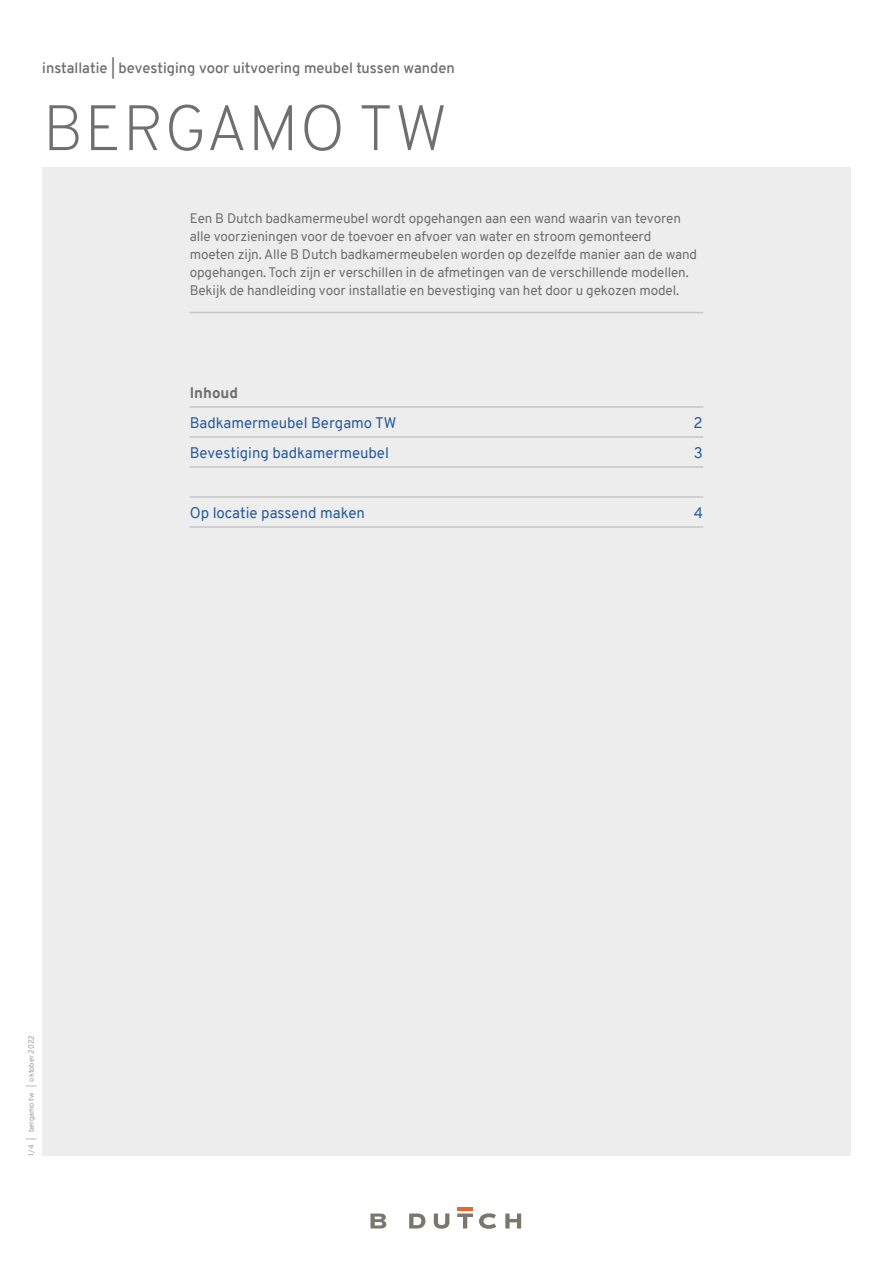
<style>
.page{position:relative;width:893px;height:1263px;background:#fff}
.page>*{position:absolute;margin:0;border:0;box-sizing:border-box;transform-origin:0 0}
.t1{font:200 64.05px "Overpass";letter-spacing:.01em;color:#706f6f}
.t2{font:15px "Overpass";color:#275b9b}
.t3{font:800 15px "Overpass";color:#706f6f}
.t4{font:600 14.7px "Overpass";color:#706f6f}
.t5{font:13.5px/18px "Overpass";letter-spacing:-.01em;color:#706f6f}
.t6{font:7.5px "Overpass";color:#9d9d9c}
</style>
<div class="page">
<div style="left:42px;top:167px;width:809px;height:989px;background:#ededed"></div>
<hr style="left:190px;top:406px;width:513px;height:2px;background:#c6c6c6">
<hr style="left:190px;top:436px;width:513px;height:2px;background:#c6c6c6">
<hr style="left:190px;top:466px;width:513px;height:2px;background:#c6c6c6">
<hr style="left:190px;top:496px;width:513px;height:2px;background:#c6c6c6">
<hr style="left:190px;top:526px;width:513px;height:2px;background:#c6c6c6">
<hr style="left:190px;top:312px;width:513px;height:1px;background:#c6c6c6">
<svg style="left:370px;top:1213px;width:151px;height:15px"></svg>
<hr style="left:457px;top:1207px;width:16px;height:4px;background:#e56731">
<p class="t4" style="left:42px;top:58px;width:414px">installatie | bevestiging voor uitvoering meubel tussen wanden</p>
<h1 class="t1" style="left:43px;top:82px;width:407px">BERGAMO TW</h1>
<p class="t5" style="left:190px;top:209px;width:509px">Een B Dutch badkamermeubel wordt opgehangen aan een wand waarin van tevoren alle voorzieningen voor de toevoer en afvoer van water en stroom gemonteerd moeten zijn. Alle B Dutch badkamermeubelen worden op dezelfde manier aan de wand opgehangen. Toch zijn er verschillen in de afmetingen van de verschillende modellen.<br>Bekijk de handleiding voor installatie en bevestiging van het door u gekozen model.</p>
<p class="t3" style="left:190px;top:382px;width:50px">Inhoud</p>
<p class="t2" style="left:190px;top:412px;width:208px">Badkamermeubel Bergamo TW</p>
<p class="t2" style="left:694px;top:412px;width:11px">2</p>
<p class="t2" style="left:190px;top:442px;width:201px">Bevestiging badkamermeubel</p>
<p class="t2" style="left:694px;top:442px;width:11px">3</p>
<p class="t2" style="left:190px;top:502px;width:177px">Op locatie passend maken</p>
<p class="t2" style="left:694px;top:502px;width:11px">4</p>
<p class="t6" style="left:26px;top:1156px;width:122px;rotate:-90deg">1/4 | bergamo tw | oktober 2022</p>
</div>
